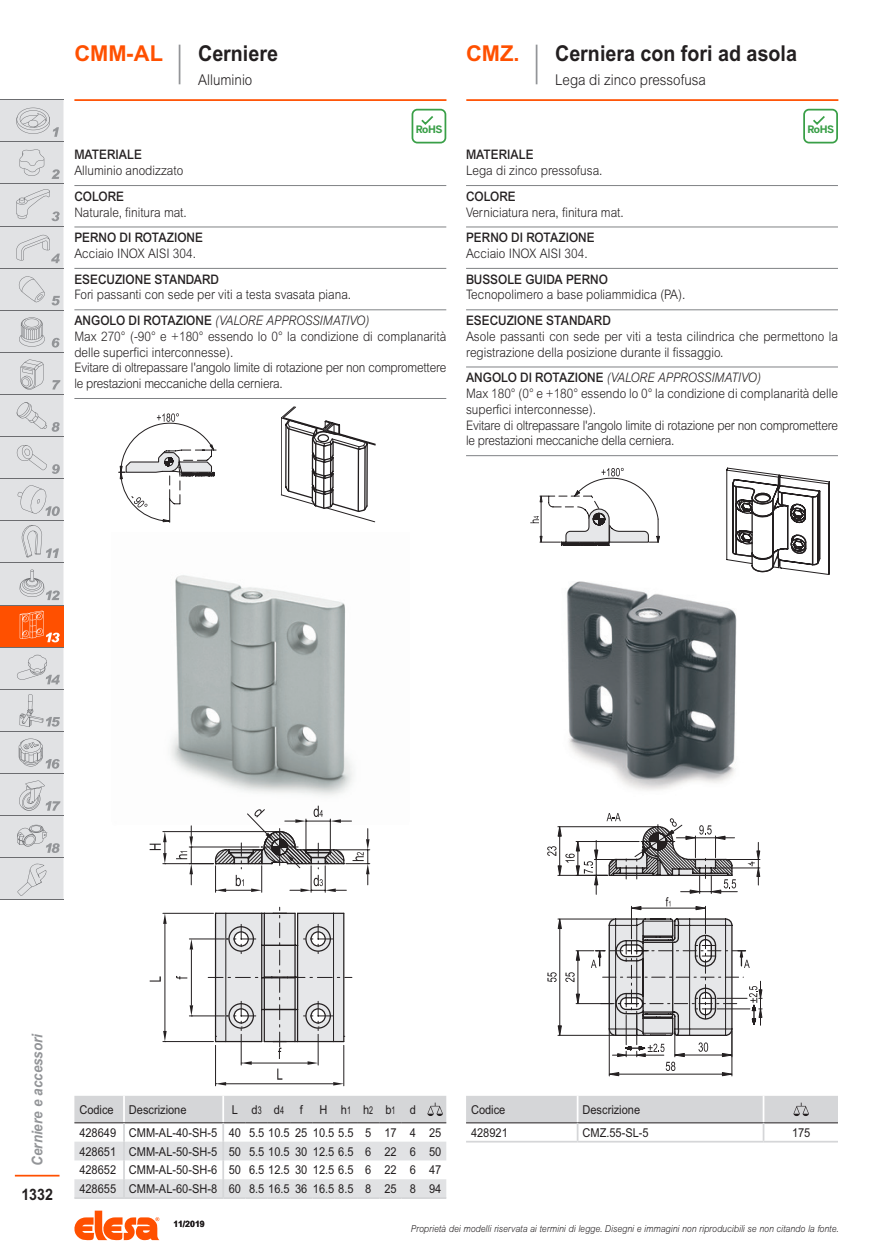
<style>
.page{position:relative;width:888px;height:1260px;background:#fff}
.page>*{position:absolute;margin:0;border:0;box-sizing:border-box;transform-origin:0 0}
.subtitle_1L{font:700 21.88px "Arial MT Std";color:#231f20;scale:.9 1}
.series{font:700 21.88px "Arial MT Std";color:#ff5000}
.t1{font:700 15.75px "Arial MT Std";color:#231f20;scale:.9 1}
.subtitle_2L{font:300 14.88px "Arial MT Std";color:#231f20;scale:.9 1}
.t2{font:italic 700 14.88px "Arial MT Std";color:#939598;scale:.9 1}
.description{font:300 13.12px/15.8px "Arial MT Std";color:#231f20;scale:.9 1}
.descriptionlast{font:300 13.12px/15.8px "Arial MT Std";letter-spacing:-.02em;color:#231f20;scale:.9 1}
.titlefirst{font:500 13.12px "Arial MT Std";color:#231f20;scale:.9 1}
.t3{font:italic 300 13.12px "Arial MT Std";color:#231f20;scale:.9 1}
.normal_C{font:12.25px "Arial MT Std";color:#231f20;scale:.9 1}
.code{font:12.25px "Arial MT Std";color:#231f20;scale:.9 1}
.bold_L{font:12.25px "Arial MT Std";color:#231f20;scale:.9 1}
.bold_C{font:12.25px "Arial MT Std";color:#231f20;scale:.9 1}
.t4{font:700 10.15px "Benton Sans";letter-spacing:-.05em;color:#399f47}
.t5{font:italic 300 9.62px "Arial MT Std";color:#231f20;scale:.9 1}
.t6{font:700 8.75px "Arial MT Std";color:#231f20}
.s1{font-weight:500;font-style:normal}
.s2{font-size:10.67px}
</style>
<div class="page">
<svg style="left:74px;top:1211px;width:85px;height:29px"></svg>
<hr style="left:0;top:99px;width:63px;height:1px;background:#6c6d70">
<hr style="left:0;top:900px;width:63px;height:1px;background:#6c6d70">
<svg style="left:0;top:100px;width:63px;height:800px;background:#dad3d1"></svg>
<hr style="left:179px;top:45px;width:1px;height:39px;background:#939598">
<svg style="left:412px;top:109px;width:34px;height:34px"></svg>
<hr style="left:74px;top:185px;width:372px;height:1px;background:#808285">
<hr style="left:74px;top:227px;width:372px;height:1px;background:#808285">
<hr style="left:74px;top:268px;width:372px;height:1px;background:#808285">
<hr style="left:74px;top:309px;width:372px;height:1px;background:#808285">
<hr style="left:74px;top:398px;width:372px;height:1px;background:#808285">
<svg style="left:119px;top:413px;width:97px;height:110px"></svg>
<svg style="left:281px;top:406px;width:95px;height:116px"></svg>
<img style="left:171px;top:575px;width:182px;height:231px">
<svg style="left:150px;top:806px;width:220px;height:280px"></svg>
<hr style="left:74px;top:1197px;width:50px;height:2px;background:#d5d6d8">
<hr style="left:124px;top:1197px;width:99px;height:2px;background:#d5d6d8">
<hr style="left:223px;top:1197px;width:23px;height:2px;background:#d5d6d8">
<hr style="left:246px;top:1197px;width:22px;height:2px;background:#d5d6d8">
<hr style="left:268px;top:1197px;width:22px;height:2px;background:#d5d6d8">
<hr style="left:290px;top:1197px;width:22px;height:2px;background:#d5d6d8">
<hr style="left:312px;top:1197px;width:23px;height:2px;background:#d5d6d8">
<hr style="left:335px;top:1197px;width:22px;height:2px;background:#d5d6d8">
<hr style="left:357px;top:1197px;width:22px;height:2px;background:#d5d6d8">
<hr style="left:379px;top:1197px;width:23px;height:2px;background:#d5d6d8">
<hr style="left:402px;top:1197px;width:22px;height:2px;background:#d5d6d8">
<hr style="left:424px;top:1197px;width:22px;height:2px;background:#d5d6d8">
<svg style="left:74px;top:1096px;width:372px;height:102px"></svg>
<hr style="left:536px;top:45px;width:1px;height:39px;background:#939598">
<svg style="left:803px;top:109px;width:35px;height:34px"></svg>
<hr style="left:466px;top:185px;width:372px;height:1px;background:#808285">
<hr style="left:466px;top:227px;width:372px;height:1px;background:#808285">
<hr style="left:466px;top:268px;width:372px;height:1px;background:#808285">
<hr style="left:466px;top:309px;width:372px;height:1px;background:#808285">
<hr style="left:466px;top:367px;width:372px;height:1px;background:#808285">
<hr style="left:466px;top:455px;width:372px;height:1px;background:#808285">
<img style="left:566px;top:581px;width:171px;height:210px">
<svg style="left:547px;top:813px;width:215px;height:263px"></svg>
<hr style="left:466px;top:1141px;width:112px;height:2px;background:#d5d6d8">
<hr style="left:578px;top:1141px;width:186px;height:2px;background:#d5d6d8">
<hr style="left:764px;top:1141px;width:74px;height:2px;background:#d5d6d8">
<svg style="left:466px;top:1096px;width:372px;height:45px"></svg>
<svg style="left:726px;top:468px;width:104px;height:107px"></svg>
<svg style="left:530px;top:468px;width:130px;height:78px"></svg>
<hr style="left:15px;top:1175px;width:45px;height:2px;background:#ff5000">
<hr style="left:74px;top:99px;width:372px;height:2px;background:#ff5000">
<hr style="left:466px;top:99px;width:372px;height:2px;background:#ff5000">
<p class="series" style="left:74px;top:40px;width:90px">CMM-AL</p>
<p class="subtitle_1L" style="left:198px;top:40px;width:90px">Cerniere</p>
<p class="subtitle_2L" style="left:198px;top:71px;width:62px">Alluminio</p>
<p class="t4" style="left:416px;top:123px;width:28px">RoHS</p>
<p class="titlefirst" style="left:74px;top:147px;width:76px">MATERIALE</p>
<p class="description" style="left:74px;top:163px;width:122px">Alluminio anodizzato</p>
<p class="titlefirst" style="left:74px;top:189px;width:57px">COLORE</p>
<p class="description" style="left:74px;top:204px;width:126px">Naturale, finitura mat.</p>
<p class="titlefirst" style="left:74px;top:230px;width:144px">PERNO DI ROTAZIONE</p>
<p class="description" style="left:74px;top:246px;width:137px">Acciaio INOX AISI 304.</p>
<p class="titlefirst" style="left:74px;top:271px;width:162px">ESECUZIONE STANDARD</p>
<p class="description" style="left:74px;top:287px;width:309px">Fori passanti con sede per viti a testa svasata piana.</p>
<p class="t3" style="left:74px;top:313px;width:329px"><span class="s1">ANGOLO DI ROTAZIONE</span> (VALORE APPROSSIMATIVO)</p>
<p class="description" style="left:74px;top:328px;width:415px">Max 270° (-90° e +180° essendo lo 0° la condizione di complanarità delle superfici interconnesse).</p>
<p class="descriptionlast" style="left:74px;top:360px;width:415px">Evitare di oltrepassare l'angolo limite di rotazione per non compromettere le prestazioni meccaniche della cerniera.</p>
<p class="series" style="left:466px;top:40px;width:55px">CMZ.</p>
<p class="subtitle_1L" style="left:555px;top:40px;width:270px">Cerniera con fori ad asola</p>
<p class="subtitle_2L" style="left:555px;top:71px;width:169px">Lega di zinco pressofusa</p>
<p class="t4" style="left:808px;top:123px;width:28px">RoHS</p>
<p class="titlefirst" style="left:466px;top:147px;width:76px">MATERIALE</p>
<p class="description" style="left:466px;top:163px;width:153px">Lega di zinco pressofusa.</p>
<p class="titlefirst" style="left:466px;top:189px;width:57px">COLORE</p>
<p class="description" style="left:466px;top:204px;width:177px">Verniciatura nera, finitura mat.</p>
<p class="titlefirst" style="left:466px;top:230px;width:144px">PERNO DI ROTAZIONE</p>
<p class="description" style="left:466px;top:246px;width:137px">Acciaio INOX AISI 304.</p>
<p class="titlefirst" style="left:466px;top:271px;width:159px">BUSSOLE GUIDA PERNO</p>
<p class="description" style="left:466px;top:287px;width:245px">Tecnopolimero a base poliammidica (PA).</p>
<p class="titlefirst" style="left:466px;top:313px;width:162px">ESECUZIONE STANDARD</p>
<p class="description" style="left:466px;top:328px;width:415px">Asole passanti con sede per viti a testa cilindrica che permettono la registrazione della posizione durante il fissaggio.</p>
<p class="t3" style="left:466px;top:370px;width:329px"><span class="s1">ANGOLO DI ROTAZIONE</span> (VALORE APPROSSIMATIVO)</p>
<p class="description" style="left:466px;top:386px;width:415px">Max 180° (0° e +180° essendo lo 0° la condizione di complanarità delle superfici interconnesse).</p>
<p class="descriptionlast" style="left:466px;top:417px;width:415px">Evitare di oltrepassare l'angolo limite di rotazione per non compromettere le prestazioni meccaniche della cerniera.</p>
<p class="t2" style="left:29px;top:1166px;width:149px;rotate:-90deg">Cerniere e accessori</p>
<p class="t1" style="left:21px;top:1186px;width:37px">1332</p>
<p class="bold_L" style="left:79px;top:1102px;width:40px">Codice</p>
<p class="bold_L" style="left:129px;top:1102px;width:65px">Descrizione</p>
<p class="bold_C" style="left:232px;top:1102px;width:8px">L</p>
<p class="bold_C" style="left:252px;top:1102px;width:13px">d<span class="s2">3</span></p>
<p class="bold_C" style="left:274px;top:1102px;width:13px">d<span class="s2">4</span></p>
<p class="bold_C" style="left:300px;top:1102px;width:5px">f</p>
<p class="bold_C" style="left:320px;top:1102px;width:10px">H</p>
<p class="bold_C" style="left:341px;top:1102px;width:13px">h<span class="s2">1</span></p>
<p class="bold_C" style="left:363px;top:1102px;width:13px">h<span class="s2">2</span></p>
<p class="bold_C" style="left:385px;top:1102px;width:13px">b<span class="s2">1</span></p>
<p class="bold_C" style="left:410px;top:1102px;width:8px">d</p>
<p class="code" style="left:79px;top:1125px;width:42px">428649</p>
<p class="code" style="left:129px;top:1125px;width:100px">CMM-AL-40-SH-5</p>
<p class="normal_C" style="left:229px;top:1125px;width:15px">40</p>
<p class="normal_C" style="left:249px;top:1125px;width:118px">5.5 10.5 25 10.5 5.5</p>
<p class="normal_C" style="left:365px;top:1125px;width:8px">5</p>
<p class="normal_C" style="left:384px;top:1125px;width:15px">17</p>
<p class="normal_C" style="left:410px;top:1125px;width:8px">4</p>
<p class="normal_C" style="left:429px;top:1125px;width:15px">25</p>
<p class="code" style="left:79px;top:1144px;width:42px">428651</p>
<p class="code" style="left:129px;top:1144px;width:100px">CMM-AL-50-SH-5</p>
<p class="normal_C" style="left:229px;top:1144px;width:15px">50</p>
<p class="normal_C" style="left:249px;top:1144px;width:118px">5.5 10.5 30 12.5 6.5</p>
<p class="normal_C" style="left:365px;top:1144px;width:8px">6</p>
<p class="normal_C" style="left:384px;top:1144px;width:15px">22</p>
<p class="normal_C" style="left:410px;top:1144px;width:8px">6</p>
<p class="normal_C" style="left:429px;top:1144px;width:15px">50</p>
<p class="code" style="left:79px;top:1163px;width:42px">428652</p>
<p class="code" style="left:129px;top:1163px;width:100px">CMM-AL-50-SH-6</p>
<p class="normal_C" style="left:229px;top:1163px;width:15px">50</p>
<p class="normal_C" style="left:249px;top:1163px;width:118px">6.5 12.5 30 12.5 6.5</p>
<p class="normal_C" style="left:365px;top:1163px;width:8px">6</p>
<p class="normal_C" style="left:384px;top:1163px;width:15px">22</p>
<p class="normal_C" style="left:410px;top:1163px;width:8px">6</p>
<p class="normal_C" style="left:429px;top:1163px;width:15px">47</p>
<p class="code" style="left:79px;top:1182px;width:42px">428655</p>
<p class="code" style="left:129px;top:1182px;width:100px">CMM-AL-60-SH-8</p>
<p class="normal_C" style="left:229px;top:1182px;width:15px">60</p>
<p class="normal_C" style="left:249px;top:1182px;width:118px">8.5 16.5 36 16.5 8.5</p>
<p class="normal_C" style="left:365px;top:1182px;width:8px">8</p>
<p class="normal_C" style="left:384px;top:1182px;width:15px">25</p>
<p class="normal_C" style="left:410px;top:1182px;width:8px">8</p>
<p class="normal_C" style="left:429px;top:1182px;width:15px">94</p>
<p class="bold_L" style="left:471px;top:1103px;width:40px">Codice</p>
<p class="bold_L" style="left:583px;top:1103px;width:65px">Descrizione</p>
<p class="code" style="left:471px;top:1125px;width:42px">428921</p>
<p class="code" style="left:583px;top:1125px;width:75px">CMZ.55-SL-5</p>
<p class="normal_C" style="left:792px;top:1125px;width:22px">175</p>
<p class="t6" style="left:174px;top:1218px;width:33px">11/2019</p>
<p class="t5" style="left:411px;top:1224px;width:476px">Proprietà dei modelli riservata ai termini di legge. Disegni e immagini non riproducibili se non citando la fonte.</p>
</div>
